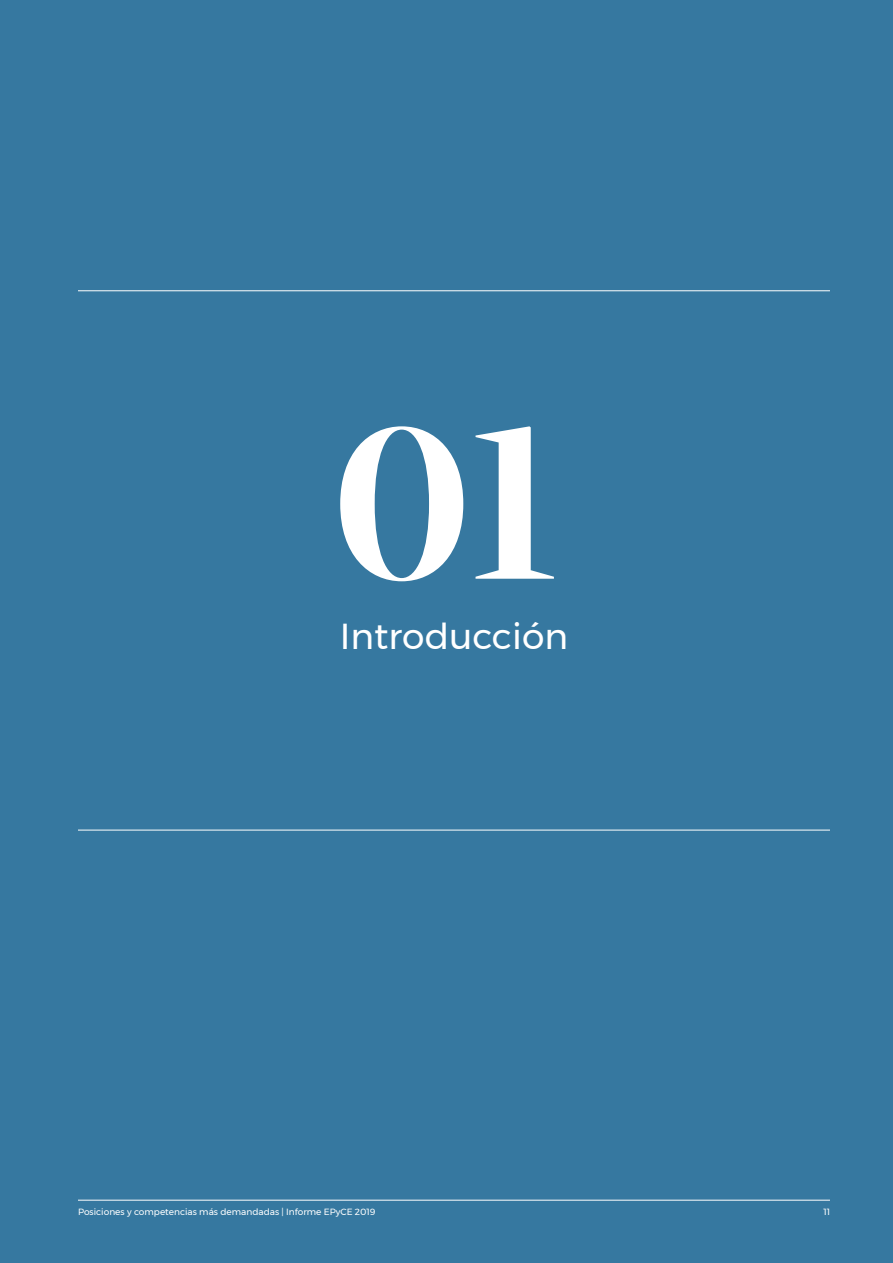
<style>
.page{position:relative;width:893px;height:1263px;background:#3678a0}
.page>*{position:absolute;margin:0;border:0;box-sizing:border-box;transform-origin:0 0}
.t1{font:600 218.25px "Tabac G1";color:#fff}
.t2{font:36px "Montserrat";color:#fff}
.t3{font:9px "Montserrat";color:#fff}
</style>
<div class="page">
<hr style="left:78px;top:1200px;width:752px;height:1px;background:#fff">
<hr style="left:78px;top:830px;width:752px;height:1px;background:#fff">
<hr style="left:78px;top:290px;width:752px;height:1px;background:#fff">
<h1 class="t1" style="left:333px;top:357px;width:225px">01</h1>
<h2 class="t2" style="left:340px;top:609px;width:230px">Introducción</h2>
<p class="t3" style="left:78px;top:1205px;width:299px">Posiciones y competencias más demandadas | Informe EPyCE 2019</p>
<p class="t3" style="left:823px;top:1205px;width:8px">11</p>
</div>
